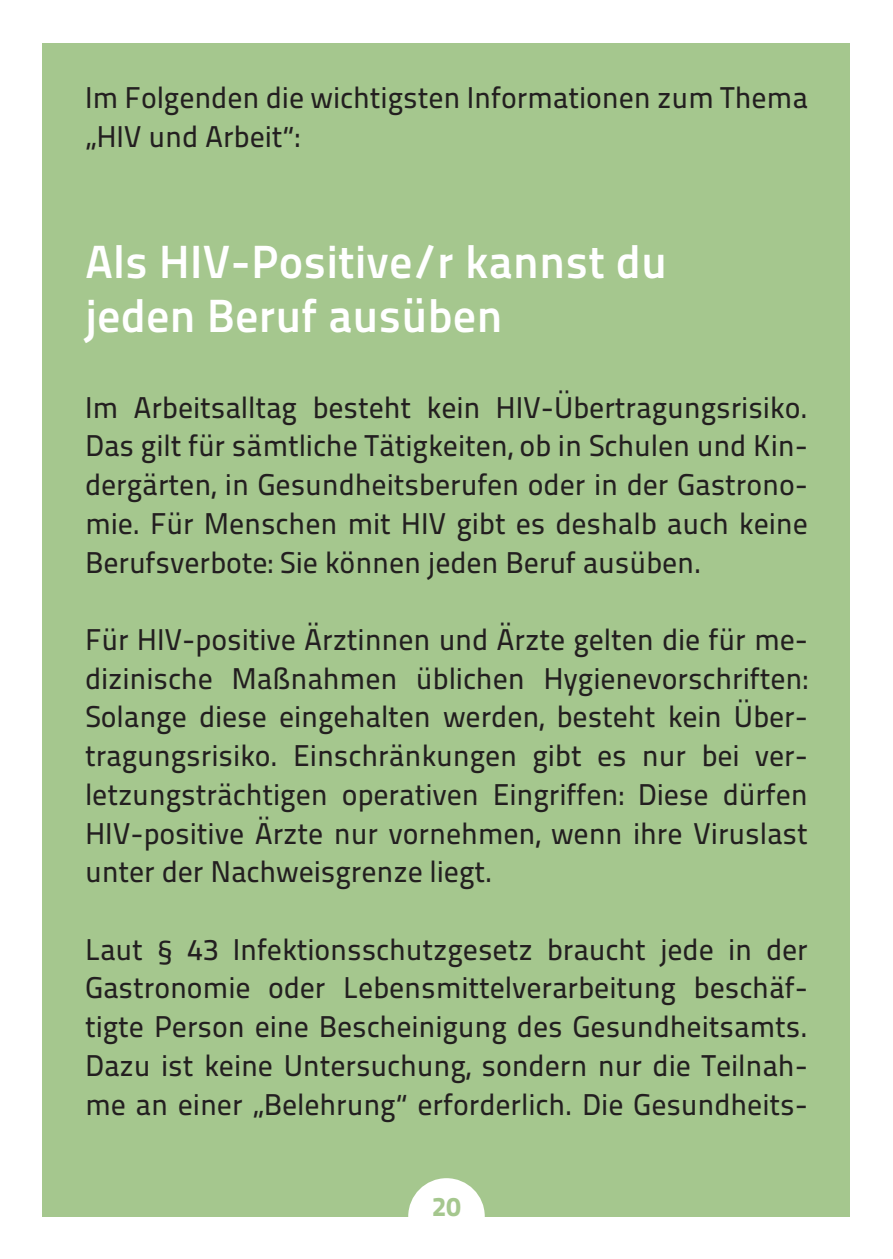
<style>
.page{position:relative;width:893px;height:1259px;background:#fff}
.page>*{position:absolute;margin:0;border:0;box-sizing:border-box;transform-origin:0 0}
.t1{font:46.5px/54px "Titillium Maps 26 L 750 wt";color:#fff}
.t2{font:30px/38.7px "Titillium Maps 26 L 500 wt";letter-spacing:-.005em;color:#231f20;text-align:justify}
.t3{font:27px "Titillium Maps 26 L 999 wt";color:#a5c78e}
</style>
<div class="page">
<div style="left:43px;top:43px;width:807px;height:1173px;background:#a5c78e"></div>
<div style="left:408px;top:1178px;width:77px;height:76px;background:#fff;border-radius:50%"></div>
<p class="t2" style="left:85px;top:77px;width:724px">Im Folgenden die wichtigsten Informationen zum Thema „HIV und Arbeit“:</p>
<h1 class="t1" style="left:85px;top:232px;width:584px">Als HIV-Positive/r kannst du jeden Beruf ausüben</h1>
<p class="t2" style="left:85px;top:386px;width:724px">Im Arbeitsalltag besteht kein HIV-Übertragungsrisiko.<br>Das gilt für sämtliche Tätigkeiten, ob in Schulen und Kin&shy;dergärten, in Gesundheitsberufen oder in der Gastrono&shy;mie. Für Menschen mit HIV gibt es deshalb auch keine Berufsverbote: Sie können jeden Beruf ausüben.</p>
<p class="t2" style="left:85px;top:618px;width:724px">Für HIV-positive Ärztinnen und Ärzte gelten die für me&shy;dizinische Maßnahmen üblichen Hygienevorschriften:<br>Solange diese eingehalten werden, besteht kein Über&shy;tragungsrisiko. Einschränkungen gibt es nur bei ver&shy;letzungsträchtigen operativen Eingriffen: Diese dürfen HIV-positive Ärzte nur vornehmen, wenn ihre Viruslast unter der Nachweisgrenze liegt.</p>
<p class="t2" style="left:85px;top:928px;width:724px">Laut § 43 Infektionsschutzgesetz braucht jede in der Gastronomie oder Lebensmittelverarbeitung beschäf&shy;tigte Person eine Bescheinigung des Gesundheitsamts.<br>Dazu ist keine Untersuchung, sondern nur die Teilnah&shy;me an einer „Belehrung“ erforderlich. Die Gesundheits-</p>
<p class="t3" style="left:432px;top:1185px;width:30px">20</p>
</div>
